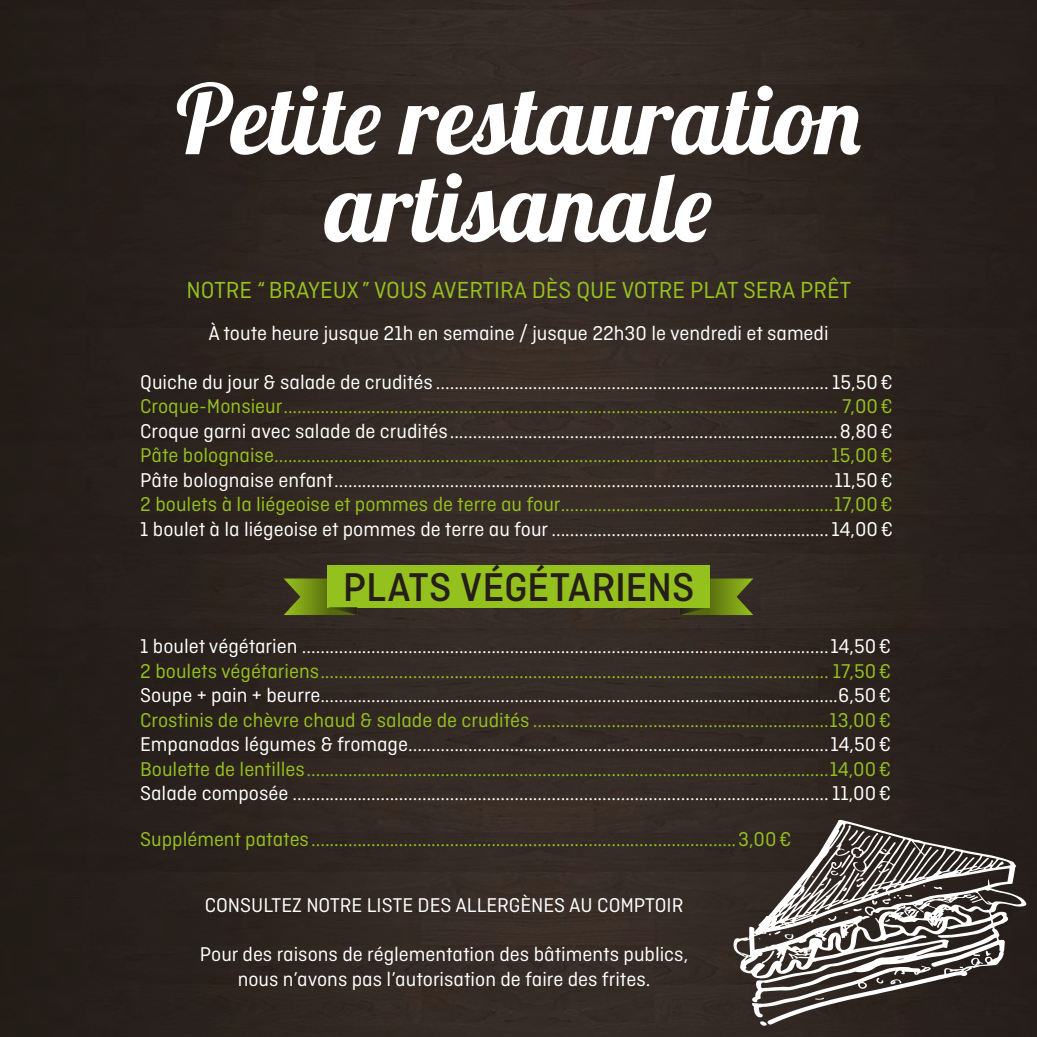
<style>
.page{position:relative;width:1037px;height:1037px;background:#fff}
.page>*{position:absolute;margin:0;border:0;box-sizing:border-box;transform-origin:0 0}
.t1{font:96.25px/87.5px "Lobster 1.4";color:#fff;text-align:center}
.t2{font:500 42.35px "Ciutadella";letter-spacing:-.005em;color:#261e18}
.t3{font:24.5px "Ciutadella";color:#95c11f}
.t4{font:21px/24.5px "Ciutadella";color:#fff;text-align:center}
.t5{font:21px "Ciutadella";color:#95c11f}
</style>
<div class="page">
<img style="left:0;top:0;width:1037px;height:1037px">
<svg style="left:733px;top:820px;width:293px;height:204px"></svg>
<svg style="left:986px;top:950px;width:5px;height:6px"></svg>
<svg style="left:752px;top:966px;width:179px;height:60px"></svg>
<svg style="left:828px;top:916px;width:8px;height:5px"></svg>
<svg style="left:934px;top:886px;width:8px;height:4px"></svg>
<svg style="left:845px;top:908px;width:17px;height:5px"></svg>
<svg style="left:769px;top:931px;width:25px;height:8px"></svg>
<svg style="left:830px;top:830px;width:56px;height:51px"></svg>
<svg style="left:970px;top:896px;width:8px;height:5px"></svg>
<svg style="left:885px;top:919px;width:5px;height:3px"></svg>
<svg style="left:872px;top:894px;width:40px;height:16px"></svg>
<svg style="left:680px;top:578px;width:73px;height:37px"></svg>
<div style="left:327px;top:565px;width:382px;height:42px;background:#95c11f"></div>
<svg style="left:284px;top:578px;width:73px;height:37px"></svg>
<h1 class="t1" style="left:176px;top:74px;width:686px">Petite restauration artisanale</h1>
<p class="t3" style="left:187px;top:276px;width:666px">NOTRE “BRAYEUX” VOUS AVERTIRA DÈS QUE VOTRE PLAT SERA PRÊT</p>
<p class="t4" style="left:208px;top:320px;width:622px">À toute heure jusque 21h en semaine / jusque 22h30 le vendredi et samedi</p>
<p class="t4" style="left:140px;top:369px;width:754px">Quiche du jour &amp; salade de crudités ..................................................................................... 15,50€</p>
<p class="t5" style="left:140px;top:395px;width:754px">Croque-Monsieur........................................................................................................................ 7,00€</p>
<p class="t4" style="left:140px;top:418px;width:754px">Croque garni avec salade de crudités....................................................................................8,80€</p>
<p class="t5" style="left:140px;top:444px;width:754px">Pâte bolognaise........................................................................................................................15,00€</p>
<p class="t4" style="left:140px;top:467px;width:754px">Pâte bolognaise enfant............................................................................................................11,50€</p>
<p class="t5" style="left:140px;top:493px;width:754px">2 boulets à la liégeoise et pommes de terre au four...........................................................17,00€</p>
<p class="t4" style="left:140px;top:516px;width:754px">1 boulet à la liégeoise et pommes de terre au four............................................................14,00€</p>
<h2 class="t2" style="left:343px;top:563px;width:353px">PLATS VÉGÉTARIENS</h2>
<p class="t4" style="left:140px;top:634px;width:752px">1 boulet végétarien ..................................................................................................................14,50€</p>
<p class="t5" style="left:140px;top:659px;width:752px">2 boulets végétariens.............................................................................................................. 17,50€</p>
<p class="t4" style="left:140px;top:683px;width:752px">Soupe + pain + beurre................................................................................................................6,50€</p>
<p class="t5" style="left:140px;top:708px;width:752px">Crostinis de chèvre chaud &amp; salade de crudités ................................................................13,00€</p>
<p class="t4" style="left:140px;top:732px;width:752px">Empanadas légumes &amp; fromage...........................................................................................14,50€</p>
<p class="t5" style="left:140px;top:757px;width:752px">Boulette de lentilles.................................................................................................................14,00€</p>
<p class="t4" style="left:140px;top:781px;width:752px">Salade composée .................................................................................................................... 11,00€</p>
<p class="t5" style="left:140px;top:827px;width:653px">Supplément patates............................................................................................3,00€</p>
<p class="t4" style="left:205px;top:893px;width:480px">CONSULTEZ NOTRE LISTE DES ALLERGÈNES AU COMPTOIR</p>
<p class="t4" style="left:200px;top:942px;width:490px">Pour des raisons de réglementation des bâtiments publics, nous n’avons pas l’autorisation de faire des frites.</p>
</div>
